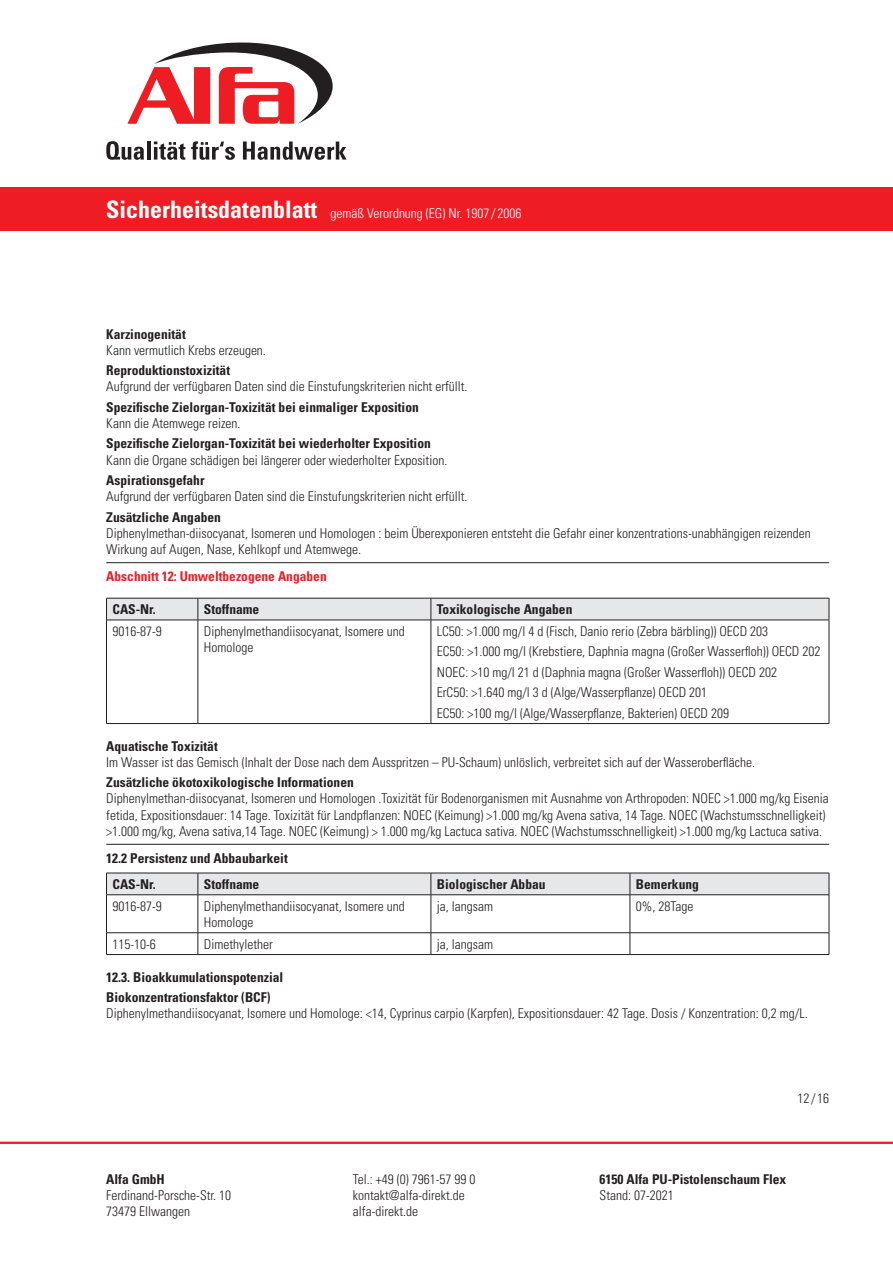
<style>
.page{position:relative;width:893px;height:1263px;background:#fff}
.page>*{position:absolute;margin:0;border:0;box-sizing:border-box;transform-origin:0 0}
.Gliederungspunkte{font:300 condensed 13.5px/16.2px "Univers LT Std";color:#231f20}
.Fließtext{font:300 condensed 13.5px/16.2px "Univers LT Std";color:#231f20}
.Gliederungspunkte-2{font:700 condensed 13.5px/16.2px "Univers LT Std";color:#231f20}
.Fließtext-2{font:700 condensed 13.5px "Univers LT Std";color:#231f20}
.t1{font:300 condensed 13.5px "Univers LT Std";color:#fff}
.Gliederungspunkte-3{font:700 condensed 13.5px "Univers LT Std";color:#ee1d23}
.s1{font-weight:700;font-size:24px}
.s2{font-weight:700}
.s3{font-weight:300}
</style>
<div class="page">
<hr style="left:0;top:1142px;width:893px;height:2px;background:#ee1d23">
<div style="left:0;top:187px;width:893px;height:44px;background:#ee1d23"></div>
<svg style="left:106px;top:141px;width:38px;height:19px"></svg>
<hr style="left:147px;top:141px;width:3px;height:19px;background:#231f20">
<svg style="left:154px;top:141px;width:31px;height:19px"></svg>
<svg style="left:191px;top:141px;width:44px;height:19px"></svg>
<svg style="left:243px;top:141px;width:104px;height:19px"></svg>
<svg style="left:127px;top:42px;width:206px;height:82px"></svg>
<hr style="left:106px;top:562px;width:723px;height:1px;background:#231f20">
<hr style="left:106px;top:844px;width:723px;height:1px;background:#231f20">
<svg style="left:106px;top:598px;width:724px;height:22px;background:#dadadc"></svg>
<hr style="left:106px;top:620px;width:92px;height:1px;background:#231f20">
<hr style="left:106px;top:620px;width:1px;height:103px;background:#231f20">
<hr style="left:198px;top:620px;width:233px;height:1px;background:#231f20">
<hr style="left:198px;top:620px;width:1px;height:103px;background:#231f20">
<hr style="left:431px;top:620px;width:398px;height:1px;background:#231f20">
<hr style="left:431px;top:620px;width:1px;height:103px;background:#231f20">
<hr style="left:829px;top:620px;width:1px;height:103px;background:#231f20">
<hr style="left:106px;top:723px;width:92px;height:1px;background:#231f20">
<hr style="left:198px;top:723px;width:233px;height:1px;background:#231f20">
<hr style="left:431px;top:723px;width:398px;height:1px;background:#231f20">
<div style="left:106px;top:873px;width:724px;height:22px;background:#e6e7e9"></div>
<hr style="left:106px;top:894px;width:92px;height:1px;background:#231f20">
<hr style="left:106px;top:895px;width:1px;height:37px;background:#231f20">
<hr style="left:198px;top:894px;width:233px;height:1px;background:#231f20">
<hr style="left:198px;top:895px;width:1px;height:37px;background:#231f20">
<hr style="left:431px;top:894px;width:199px;height:1px;background:#231f20">
<hr style="left:431px;top:895px;width:1px;height:37px;background:#231f20">
<hr style="left:630px;top:894px;width:199px;height:1px;background:#231f20">
<hr style="left:630px;top:895px;width:1px;height:37px;background:#231f20">
<hr style="left:829px;top:895px;width:1px;height:37px;background:#231f20">
<hr style="left:106px;top:932px;width:92px;height:1px;background:#231f20">
<svg style="left:106px;top:933px;width:1px;height:21px"></svg>
<hr style="left:198px;top:932px;width:233px;height:1px;background:#231f20">
<svg style="left:198px;top:933px;width:1px;height:21px"></svg>
<hr style="left:431px;top:932px;width:199px;height:1px;background:#231f20">
<svg style="left:431px;top:933px;width:1px;height:21px"></svg>
<hr style="left:630px;top:932px;width:199px;height:1px;background:#231f20">
<svg style="left:630px;top:933px;width:1px;height:21px"></svg>
<svg style="left:829px;top:933px;width:1px;height:21px"></svg>
<hr style="left:106px;top:954px;width:92px;height:1px;background:#231f20">
<hr style="left:198px;top:954px;width:233px;height:1px;background:#231f20">
<hr style="left:431px;top:954px;width:199px;height:1px;background:#231f20">
<hr style="left:630px;top:954px;width:199px;height:1px;background:#231f20">
<p class="t1" style="left:106px;top:205px;width:417px"><span class="s1">Sicherheitsdatenblatt</span> gemäß Verordnung (EG) Nr. 1907 / 2006</p>
<p class="Gliederungspunkte" style="left:106px;top:326px;width:161px"><span class="s2">Karzinogenität<br></span>Kann vermutlich Krebs erzeugen.</p>
<p class="Gliederungspunkte" style="left:106px;top:362px;width:363px"><span class="s2">Reproduktionstoxizität<br></span>Aufgrund der verfügbaren Daten sind die Einstufungskriterien nicht erfüllt.</p>
<p class="Gliederungspunkte-2" style="left:106px;top:399px;width:314px">Spezifische Zielorgan-Toxizität bei einmaliger Exposition<br><span class="s3">Kann die Atemwege reizen.</span></p>
<p class="Gliederungspunkte" style="left:106px;top:436px;width:343px"><span class="s2">Spezifische Zielorgan-Toxizität bei wiederholter Exposition<br></span>Kann die Organe schädigen bei längerer oder wiederholter Exposition.</p>
<p class="Gliederungspunkte" style="left:106px;top:472px;width:363px"><span class="s2">Aspirationsgefahr<br></span>Aufgrund der verfügbaren Daten sind die Einstufungskriterien nicht erfüllt.</p>
<p class="Gliederungspunkte" style="left:106px;top:509px;width:706px"><span class="s2">Zusätzliche Angaben<br></span>Diphenylmethan-diisocyanat, Isomeren und Homologen : beim Überexponieren entsteht die Gefahr einer konzentrations-unabhängigen reizenden<br>Wirkung auf Augen, Nase, Kehlkopf und Atemwege.</p>
<p class="Gliederungspunkte-3" style="left:106px;top:568px;width:222px">Abschnitt 12: Umweltbezogene Angaben</p>
<p class="Fließtext-2" style="left:112px;top:601px;width:45px">CAS-Nr.</p>
<p class="Fließtext-2" style="left:204px;top:601px;width:57px">Stoffname</p>
<p class="Fließtext-2" style="left:437px;top:601px;width:137px">Toxikologische Angaben</p>
<p class="Fließtext" style="left:112px;top:623px;width:51px">9016-87-9</p>
<p class="Fließtext" style="left:204px;top:623px;width:202px">Diphenylmethandiisocyanat, Isomere und<br>Homologe</p>
<p class="Fließtext" style="left:437px;top:623px;width:333px">LC50: &gt;1.000 mg/l 4 d (Fisch, Danio rerio (Zebra bärbling)) OECD 203</p>
<p class="Fließtext" style="left:437px;top:643px;width:385px">EC50: &gt;1.000 mg/l (Krebstiere, Daphnia magna (Großer Wasserfloh)) OECD 202</p>
<p class="Fließtext" style="left:437px;top:664px;width:342px">NOEC: &gt;10 mg/l 21 d (Daphnia magna (Großer Wasserfloh)) OECD 202</p>
<p class="Fließtext" style="left:437px;top:684px;width:272px">ErC50: &gt;1.640 mg/l 3 d (Alge/Wasserpflanze) OECD 201</p>
<p class="Fließtext" style="left:437px;top:705px;width:294px">EC50: &gt;100 mg/l (Alge/Wasserpflanze, Bakterien) OECD 209</p>
<p class="Gliederungspunkte" style="left:106px;top:738px;width:650px"><span class="s2">Aquatische Toxizität<br></span>Im Wasser ist das Gemisch (Inhalt der Dose nach dem Ausspritzen – PU-Schaum) unlöslich, verbreitet sich auf der Wasseroberfläche.</p>
<p class="Gliederungspunkte" style="left:106px;top:774px;width:724px"><span class="s2">Zusätzliche ökotoxikologische Informationen<br></span>Diphenylmethan-diisocyanat, Isomeren und Homologen .Toxizität für Bodenorganismen mit Ausnahme von Arthropoden: NOEC &gt;1.000 mg/kg Eisenia fetida, Expositionsdauer: 14 Tage. Toxizität für Landpflanzen: NOEC (Keimung) &gt;1.000 mg/kg Avena sativa, 14 Tage. NOEC (Wachstumsschnelligkeit) &gt;1.000 mg/kg, Avena sativa,14 Tage. NOEC (Keimung) &gt; 1.000 mg/kg Lactuca sativa. NOEC (Wachstumsschnelligkeit) &gt;1.000 mg/kg Lactuca sativa.</p>
<p class="Gliederungspunkte-2" style="left:106px;top:850px;width:183px">12.2 Persistenz und Abbaubarkeit</p>
<p class="Fließtext-2" style="left:112px;top:876px;width:45px">CAS-Nr.</p>
<p class="Fließtext-2" style="left:204px;top:876px;width:57px">Stoffname</p>
<p class="Fließtext-2" style="left:437px;top:876px;width:110px">Biologischer Abbau</p>
<p class="Fließtext-2" style="left:636px;top:876px;width:64px">Bemerkung</p>
<p class="Fließtext" style="left:112px;top:898px;width:51px">9016-87-9</p>
<p class="Fließtext" style="left:204px;top:898px;width:202px">Diphenylmethandiisocyanat, Isomere und<br>Homologe</p>
<p class="Fließtext" style="left:437px;top:898px;width:58px">ja, langsam</p>
<p class="Fließtext" style="left:636px;top:898px;width:59px">0%, 28Tage</p>
<p class="Fließtext" style="left:112px;top:936px;width:45px">115-10-6</p>
<p class="Fließtext" style="left:204px;top:936px;width:70px">Dimethylether</p>
<p class="Fließtext" style="left:437px;top:936px;width:58px">ja, langsam</p>
<p class="Gliederungspunkte-2" style="left:106px;top:968px;width:178px">12.3. Bioakkumulationspotenzial</p>
<p class="Gliederungspunkte" style="left:106px;top:989px;width:703px"><span class="s2">Biokonzentrationsfaktor (BCF)<br></span>Diphenylmethandiisocyanat, Isomere und Homologe: &lt;14, Cyprinus carpio (Karpfen), Expositionsdauer: 42 Tage. Dosis / Konzentration: 0,2 mg/L.</p>
<p class="Gliederungspunkte-2" style="left:106px;top:1171px;width:60px">Alfa GmbH</p>
<p class="Gliederungspunkte" style="left:106px;top:1187px;width:126px">Ferdinand-Porsche-Str. 10<br>73479 Ellwangen</p>
<p class="Gliederungspunkte" style="left:797px;top:1090px;width:33px">12/16</p>
<p class="Gliederungspunkte" style="left:353px;top:1171px;width:124px">Tel.: +49 (0) 7961-57 99 0 kontakt@alfa-direkt.de alfa-direkt.de</p>
<p class="Gliederungspunkte-2" style="left:600px;top:1171px;width:188px">6150 Alfa PU-Pistolenschaum Flex</p>
<p class="Gliederungspunkte" style="left:600px;top:1187px;width:76px">Stand: 07-2021</p>
</div>
